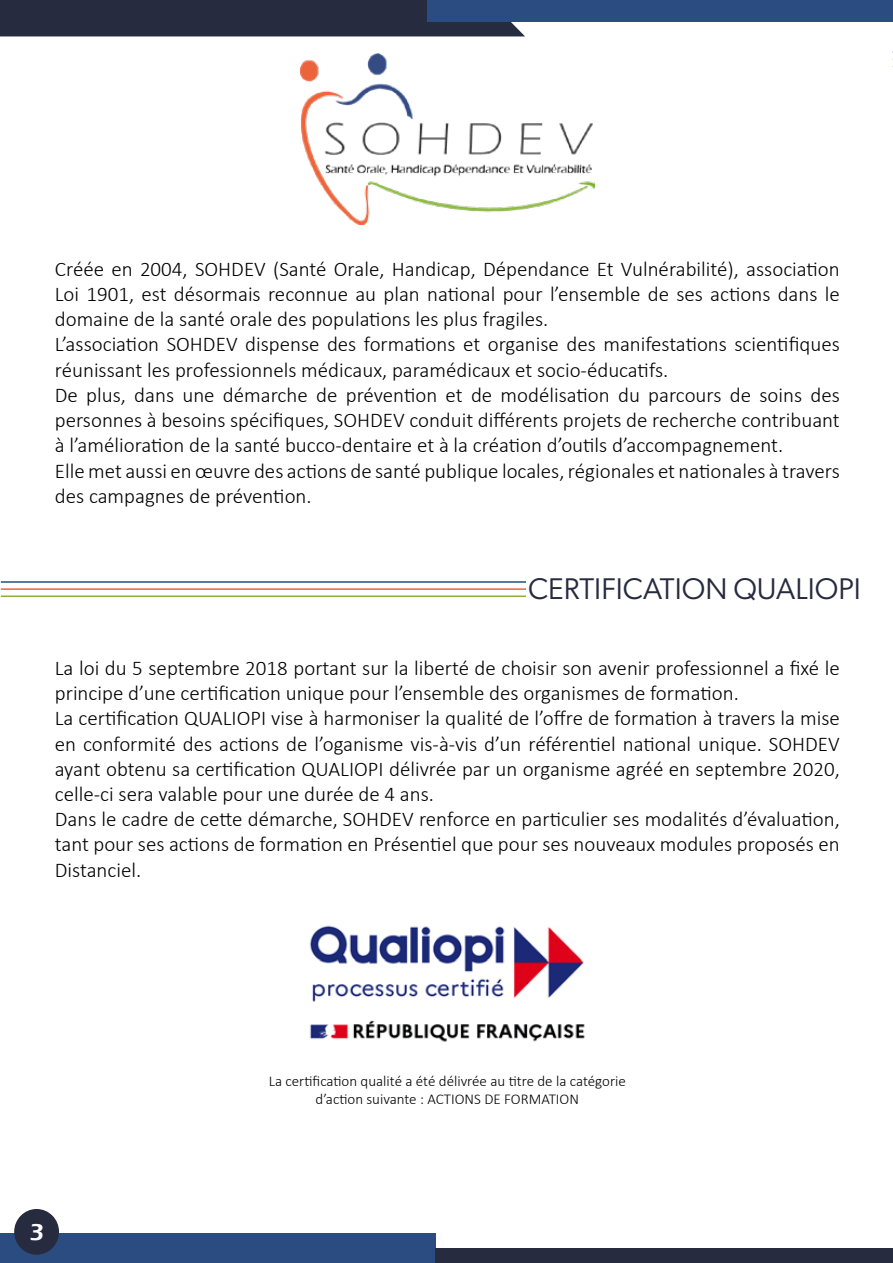
<style>
.page{position:relative;width:893px;height:1263px;background:#fff}
.page>*{position:absolute;margin:0;border:0;box-sizing:border-box;transform-origin:0 0}
.t1{font:30px "Gibson";color:#272b3f}
.t2{font:600 24px "Eras ITC";color:#fff}
.t3{font:300 21px/25.2px "Calibri";color:#000}
.t4{font:300 15px/18px "Calibri";color:#000;text-align:center}
</style>
<div class="page">
<div style="left:0;top:0;width:525px;height:36px;background:#272b3f"></div>
<div style="left:428px;top:0;width:465px;height:21px;background:#2a4c80"></div>
<img style="left:300px;top:54px;width:294px;height:171px">
<img style="left:309px;top:925px;width:276px;height:117px">
<hr style="left:1px;top:581px;width:525px;height:2px;background:#2a4c80">
<hr style="left:1px;top:588px;width:525px;height:2px;background:#ea663b">
<hr style="left:1px;top:595px;width:525px;height:2px;background:#89b234">
<div style="left:0;top:1233px;width:436px;height:30px;background:#2a4c80"></div>
<div style="left:436px;top:1248px;width:457px;height:15px;background:#272b3f"></div>
<div style="left:14px;top:1209px;width:45px;height:46px;background:#272b3f;border-radius:50%"></div>
<p class="t3" style="left:55px;top:256px;width:786px">Créée en 2004, SOHDEV (Santé Orale, Handicap, Dépendance Et Vulnérabilité), association Loi 1901, est désormais reconnue au plan national pour l’ensemble de ses actions dans le domaine de la santé orale des populations les plus fragiles.<br>L’association SOHDEV dispense des formations et organise des manifestations scientifiques réunissant les professionnels médicaux, paramédicaux et socio-éducatifs.<br>De plus, dans une démarche de prévention et de modélisation du parcours de soins des personnes à besoins spécifiques, SOHDEV conduit différents projets de recherche contribuant à l’amélioration de la santé bucco-dentaire et à la création d’outils d’accompagnement.<br>Elle met aussi en œuvre des actions de santé publique locales, régionales et nationales à travers des campagnes de prévention.</p>
<h1 class="t1" style="left:528px;top:571px;width:334px">CERTIFICATION QUALIOPI</h1>
<p class="t3" style="left:55px;top:655px;width:786px">La loi du 5 septembre 2018 portant sur la liberté de choisir son avenir professionnel a fixé le principe d’une certification unique pour l’ensemble des organismes de formation.<br>La certification QUALIOPI vise à harmoniser la qualité de l’offre de formation à travers la mise en conformité des actions de l’oganisme vis-à-vis d’un référentiel national unique. SOHDEV ayant obtenu sa certification QUALIOPI délivrée par un organisme agréé en septembre 2020, celle-ci sera valable pour une durée de 4 ans.<br>Dans le cadre de cette démarche, SOHDEV renforce en particulier ses modalités d’évaluation, tant pour ses actions de formation en Présentiel que pour ses nouveaux modules proposés en Distanciel.</p>
<p class="t2" style="left:29px;top:1218px;width:16px">3</p>
<p class="t4" style="left:269px;top:1072px;width:359px">La certification qualité a été délivrée au titre de la catégorie d’action suivante : ACTIONS DE FORMATION</p>
</div>
